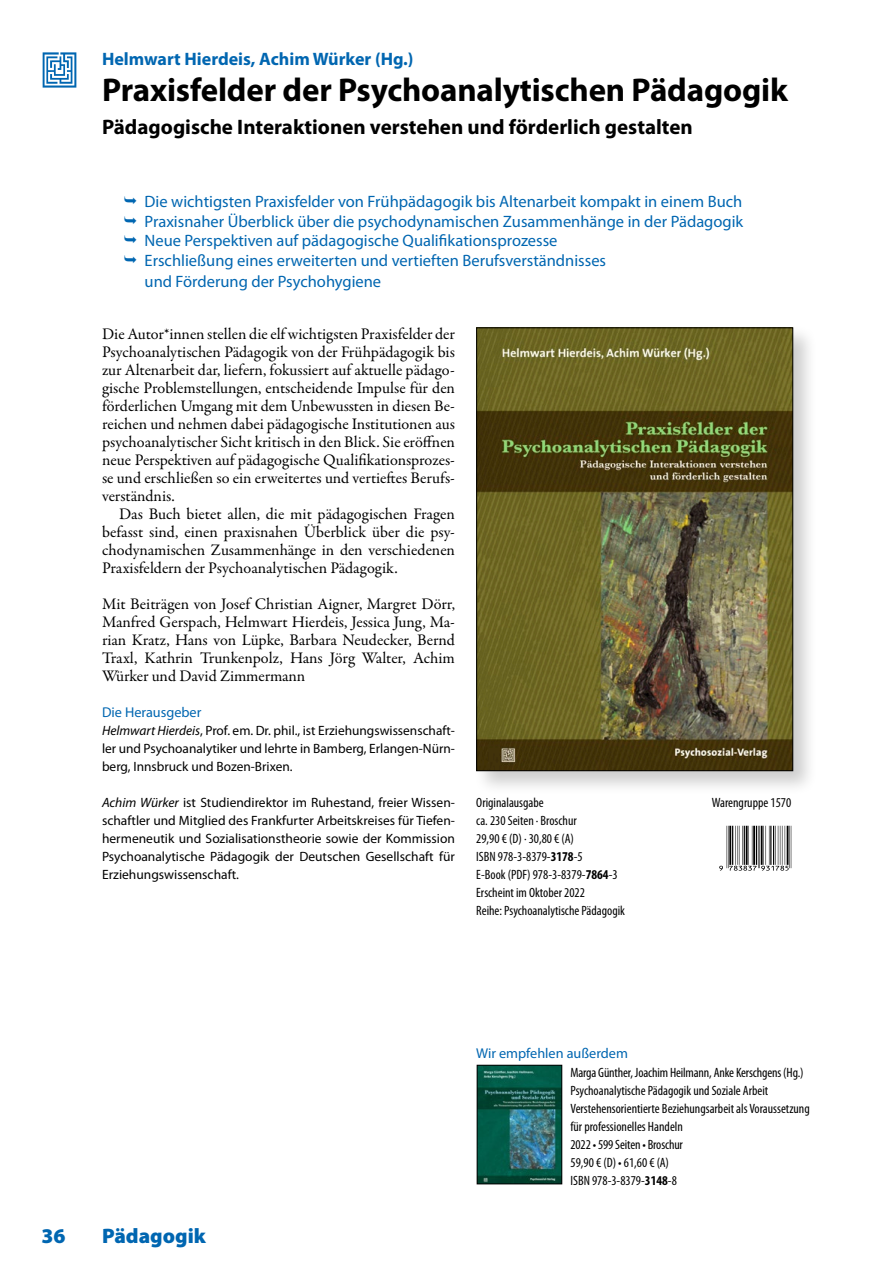
<style>
.page{position:relative;width:893px;height:1263px;background:#fff}
.page>*{position:absolute;margin:0;border:0;box-sizing:border-box;transform-origin:0 0}
.t1{font:45.15px "Ean Bwr P72 Tt";color:#000;scale:1.16 1}
.t2{font:700 33px "Myriad Pro";letter-spacing:-.005em;color:#000}
.t3{font:700 21px "Myriad Pro";color:#000}
.t4{font:900 21px "Myriad Pro";color:#0066b1}
.t5{font:700 18px "Myriad Pro";color:#0066b1}
.t6{font:16.5px/19.5px "Myriad Pro";color:#0066b1}
.t7{font:16.2px/18px "Garamond Premr Pro";letter-spacing:-.005em;color:#000;text-align:justify}
.t8{font:14.25px "Myriad Pro";color:#0066b1}
.t9{font:condensed 13.5px/18px "Myriad Pro";color:#000}
.t10{font:13.5px/18px "Myriad Pro";color:#000;text-align:justify}
.s1{font-style:italic}
.s2{font-weight:700}
</style>
<div class="page">
<svg style="left:43px;top:52px;width:33px;height:36px"></svg>
<div style="left:473px;top:324px;width:345px;height:472px;background:#000;opacity:.2"></div>
<img style="left:478px;top:329px;width:313px;height:440px">
<div style="left:476px;top:327px;width:317px;height:444px;border:1px solid #000"></div>
<img style="left:479px;top:1067px;width:81px;height:115px">
<div style="left:477px;top:1065px;width:85px;height:119px;border:1px solid #000"></div>
<p class="t5" style="left:102px;top:47px;width:313px">Helmwart Hierdeis, Achim Würker (Hg.)</p>
<h2 class="t2" style="left:102px;top:68px;width:687px">Praxisfelder der Psychoanalytischen Pädagogik</h2>
<p class="t3" style="left:102px;top:114px;width:592px">Pädagogische Interaktionen verstehen und förderlich gestalten</p>
<p class="t6" style="left:145px;top:192px;width:600px">Die wichtigsten Praxisfelder von Frühpädagogik bis Altenarbeit kompakt in einem Buch Praxisnaher Überblick über die psychodynamischen Zusammenhänge in der Pädagogik Neue Perspektiven auf pädagogische Qualifikationsprozesse<br>Erschließung eines erweiterten und vertieften Berufsverständnisses</p>
<p class="t6" style="left:145px;top:271px;width:238px">und Förderung der Psychohygiene</p>
<p class="t7" style="left:102px;top:325px;width:354px">Die Autor*innen stellen die elf wichtigsten Praxisfelder der Psychoanalytischen Pädagogik von der Frühpädagogik bis zur Altenarbeit dar, liefern, fokussiert auf aktuelle pädago&shy;gische Problemstellungen, entscheidende Impulse für den förderlichen Umgang mit dem Unbewussten in diesen Be&shy;reichen und nehmen dabei pädagogische Institutionen aus psychoanalytischer Sicht kritisch in den Blick. Sie eröffnen neue Perspektiven auf pädagogische Qualifikationsprozes&shy;se und erschließen so ein erweitertes und vertieftes Berufs&shy;verständnis.</p>
<p class="t7" style="left:102px;top:505px;width:354px;text-indent:17px">Das Buch bietet allen, die mit pädagogischen Fragen befasst sind, einen praxisnahen Überblick über die psy&shy;chodynamischen Zusammenhänge in den verschiedenen Praxisfeldern der Psychoanalytischen Pädagogik.</p>
<p class="t7" style="left:102px;top:595px;width:354px">Mit Beiträgen von Josef Christian Aigner, Margret Dörr, Manfred Gerspach, Helmwart Hierdeis, Jessica Jung, Ma&shy;rian Kratz, Hans von Lüpke, Barbara Neudecker, Bernd Traxl, Kathrin Trunkenpolz, Hans Jörg Walter, Achim Würker und David Zimmermann</p>
<p class="t8" style="left:102px;top:703px;width:101px">Die Herausgeber</p>
<p class="t10" style="left:102px;top:721px;width:354px"><span class="s1">Helmwart Hierdeis</span>, Prof. em. Dr. phil., ist Erziehungswissenschaft&shy;ler und Psychoanalytiker und lehrte in Bamberg, Erlangen-Nürn&shy;berg, Innsbruck und Bozen-Brixen.</p>
<p class="t10" style="left:102px;top:793px;width:354px"><span class="s1">Achim Würker</span> ist Studiendirektor im Ruhestand, freier Wissen&shy;schaftler und Mitglied des Frankfurter Arbeitskreises für Tiefen&shy;hermeneutik und Sozialisationstheorie sowie der Kommission Psychoanalytische Pädagogik der Deutschen Gesellschaft für Erziehungswissenschaft.</p>
<p class="t9" style="left:476px;top:793px;width:150px">Originalausgabe<br>ca. 230 Seiten · Broschur<br>29,90 € (D) · 30,80 € (A)<br>ISBN 978-3-8379-<span class="s2">3178</span>-5<br>E-Book (PDF) 978-3-8379-<span class="s2">7864</span>-3<br>Erscheint im Oktober 2022<br>Reihe: Psychoanalytische Pädagogik</p>
<p class="t9" style="left:712px;top:793px;width:81px">Warengruppe 1570</p>
<h1 class="t1" style="left:712px;top:826px;width:70px">,!7ID8D7-jdbhif!</h1>
<p class="t4" style="left:41px;top:1221px;width:26px">36</p>
<p class="t4" style="left:102px;top:1221px;width:105px">Pädagogik</p>
<p class="t8" style="left:476px;top:1044px;width:153px">Wir empfehlen außerdem</p>
<p class="t9" style="left:570px;top:1063px;width:241px">Marga Günther, Joachim Heilmann, Anke Kerschgens (Hg.)<br>Psychoanalytische Pädagogik und Soziale Arbeit Verstehensorientierte Beziehungsarbeit als Voraussetzung für professionelles Handeln<br>2022 • 599 Seiten • Broschur<br>59,90 € (D) • 61,60 € (A)<br>ISBN 978-3-8379-<span class="s2">3148</span>-8</p>
</div>
